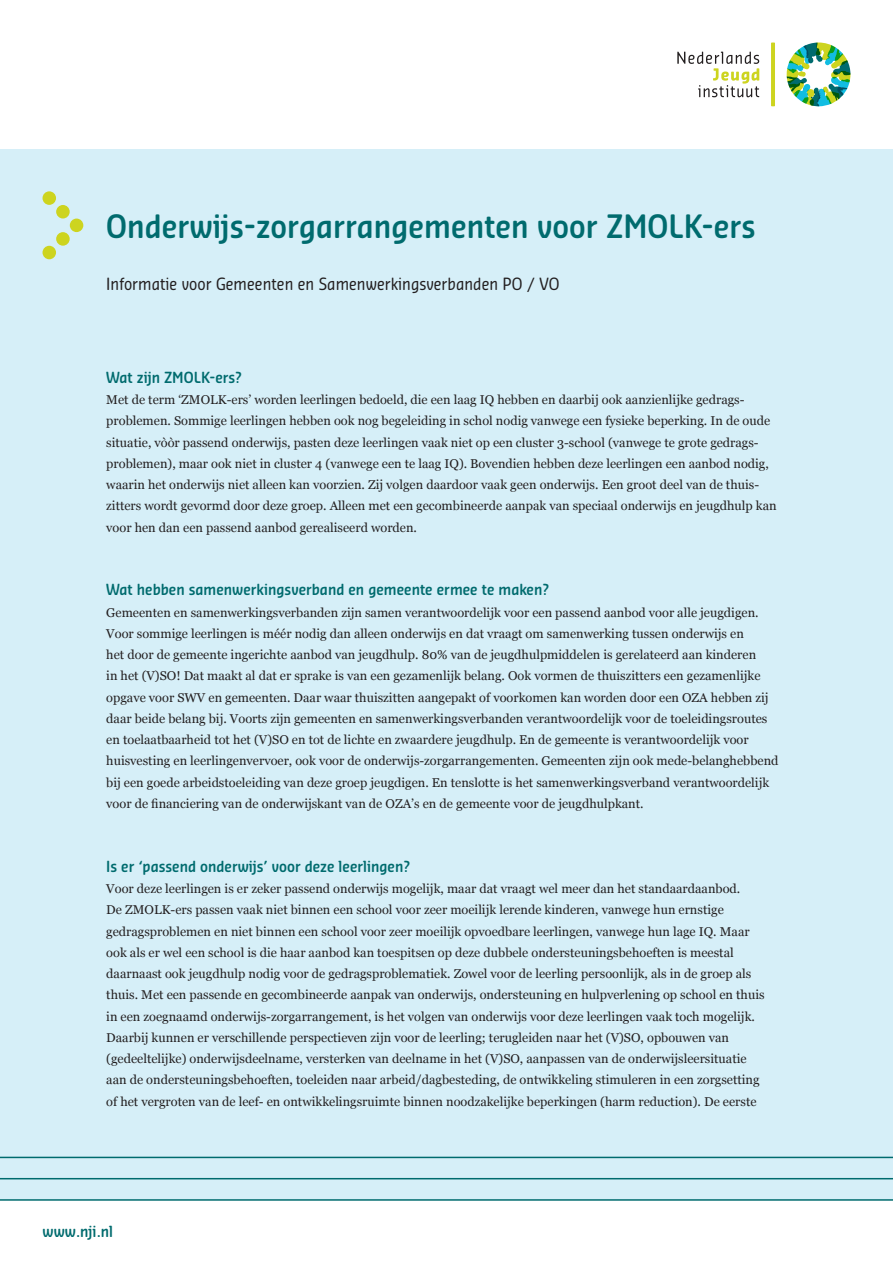
<style>
.page{position:relative;width:893px;height:1263px;background:#fff}
.page>*{position:absolute;margin:0;border:0;box-sizing:border-box;transform-origin:0 0}
.t1{font:600 31.5px "Sansa Con Soft Pro";color:#006b6e}
.tussenkopje{font:16.5px "Sansa Con Soft Pro";color:#231f20}
.tussenkopje-2{font:600 15px "Sansa Con Soft Pro";color:#006b6e}
.body{font:12.75px/21.3px "Georgia";color:#231f20}
</style>
<div class="page">
<hr style="left:771px;top:43px;width:4px;height:63px;background:#cdd41f">
<svg style="left:677px;top:52px;width:82px;height:45px"></svg>
<svg style="left:787px;top:43px;width:63px;height:63px"></svg>
<div style="left:0;top:149px;width:893px;height:1050px;background:#d6eff8"></div>
<hr style="left:0;top:1199px;width:893px;height:2px;background:#006b6e">
<hr style="left:0;top:1178px;width:893px;height:1px;background:#006b6e">
<hr style="left:0;top:1157px;width:893px;height:1px;background:#006b6e">
<div style="left:43px;top:191px;width:13px;height:14px;background:#cdd41f;border-radius:50%"></div>
<div style="left:43px;top:246px;width:13px;height:13px;background:#cdd41f;border-radius:50%"></div>
<div style="left:56px;top:205px;width:14px;height:13px;background:#cdd41f;border-radius:50%"></div>
<div style="left:56px;top:232px;width:14px;height:14px;background:#cdd41f;border-radius:50%"></div>
<div style="left:70px;top:219px;width:13px;height:13px;background:#cdd41f;border-radius:50%"></div>
<p class="t1" style="left:106px;top:205px;width:651px">Onderwijs-zorgarrangementen voor ZMOLK-ers</p>
<p class="tussenkopje" style="left:106px;top:273px;width:455px">Informatie voor Gemeenten en Samenwerkingsverbanden PO / VO</p>
<p class="tussenkopje-2" style="left:106px;top:367px;width:137px">Wat zijn ZMOLK-ers?</p>
<p class="body" style="left:106px;top:389px;width:672px">Met de term ‘ZMOLK-ers’ worden leerlingen bedoeld, die een laag IQ hebben en daarbij ook aanzienlijke gedrags&shy;problemen. Sommige leerlingen hebben ook nog begeleiding in schol nodig vanwege een fysieke beperking. In de oude situatie, vòòr passend onderwijs, pasten deze leerlingen vaak niet op een cluster 3-school (vanwege te grote gedrags&shy;problemen), maar ook niet in cluster 4 (vanwege een te laag IQ). Bovendien hebben deze leerlingen een aanbod nodig, waarin het onderwijs niet alleen kan voorzien. Zij volgen daardoor vaak geen onderwijs. Een groot deel van de thuis&shy;zitters wordt gevormd door deze groep. Alleen met een gecombineerde aanpak van speciaal onderwijs en jeugdhulp kan voor hen dan een passend aanbod gerealiseerd worden.</p>
<p class="tussenkopje-2" style="left:106px;top:580px;width:444px">Wat hebben samenwerkingsverband en gemeente ermee te maken?</p>
<p class="body" style="left:106px;top:602px;width:674px">Gemeenten en samenwerkingsverbanden zijn samen verantwoordelijk voor een passend aanbod voor alle jeugdigen.<br>Voor sommige leerlingen is méér nodig dan alleen onderwijs en dat vraagt om samenwerking tussen onderwijs en<br>het door de gemeente ingerichte aanbod van jeugdhulp. 80% van de jeugdhulpmiddelen is gerelateerd aan kinderen<br>in het (V)SO! Dat maakt al dat er sprake is van een gezamenlijk belang. Ook vormen de thuiszitters een gezamenlijke opgave voor SWV en gemeenten. Daar waar thuiszitten aangepakt of voorkomen kan worden door een OZA hebben zij daar beide belang bij. Voorts zijn gemeenten en samenwerkingsverbanden verantwoordelijk voor de toeleidingsroutes en toelaatbaarheid tot het (V)SO en tot de lichte en zwaardere jeugdhulp. En de gemeente is verantwoordelijk voor huisvesting en leerlingenvervoer, ook voor de onderwijs-zorgarrangementen. Gemeenten zijn ook mede-belanghebbend bij een goede arbeidstoeleiding van deze groep jeugdigen. En tenslotte is het samenwerkingsverband verantwoordelijk voor de financiering van de onderwijskant van de OZA’s en de gemeente voor de jeugdhulpkant.</p>
<p class="tussenkopje-2" style="left:106px;top:856px;width:305px">Is er ‘passend onderwijs’ voor deze leerlingen?</p>
<p class="body" style="left:106px;top:878px;width:660px">Voor deze leerlingen is er zeker passend onderwijs mogelijk, maar dat vraagt wel meer dan het standaardaanbod.<br>De ZMOLK-ers passen vaak niet binnen een school voor zeer moeilijk lerende kinderen, vanwege hun ernstige gedragsproblemen en niet binnen een school voor zeer moeilijk opvoedbare leerlingen, vanwege hun lage IQ. Maar ook als er wel een school is die haar aanbod kan toespitsen op deze dubbele ondersteuningsbehoeften is meestal daarnaast ook jeugdhulp nodig voor de gedragsproblematiek. Zowel voor de leerling persoonlijk, als in de groep als thuis. Met een passende en gecombineerde aanpak van onderwijs, ondersteuning en hulpverlening op school en thuis in een zoegnaamd onderwijs-zorgarrangement, is het volgen van onderwijs voor deze leerlingen vaak toch mogelijk.<br>Daarbij kunnen er verschillende perspectieven zijn voor de leerling; terugleiden naar het (V)SO, opbouwen van (gedeeltelijke) onderwijsdeelname, versterken van deelname in het (V)SO, aanpassen van de onderwijsleersituatie aan de ondersteuningsbehoeften, toeleiden naar arbeid/dagbesteding, de ontwikkeling stimuleren in een zorgsetting of het vergroten van de leef- en ontwikkelingsruimte binnen noodzakelijke beperkingen (harm reduction). De eerste</p>
<p class="tussenkopje-2" style="left:43px;top:1221px;width:72px">www.nji.nl</p>
</div>
